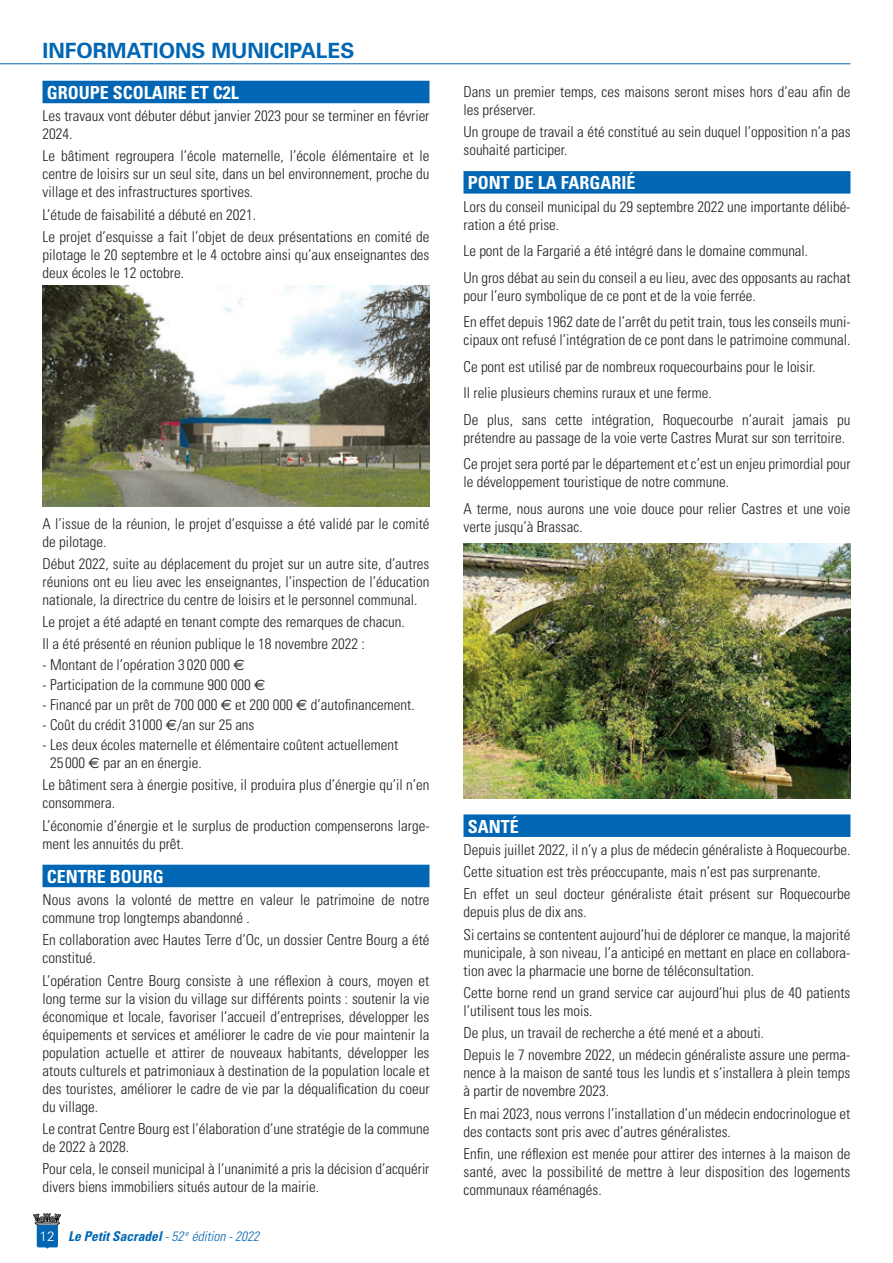
<style>
.page{position:relative;width:893px;height:1263px;background:#fff}
.page>*{position:absolute;margin:0;border:0;box-sizing:border-box;transform-origin:0 0}
.t1{font:700 21px "Univers";color:#0166b3}
.t2{font:700 condensed 18px "Univers";color:#fff}
.t3{font:300 condensed 15px/18px "Univers";color:#231f20}
.t4{font:italic 700 condensed 13.5px "Univers";color:#0166b3}
.t5{font:300 13.5px "Univers";color:#fff}
.s1{font-family:"Euro Sans";font-weight:400;font-stretch:normal}
.s2{font-weight:300}
</style>
<div class="page">
<svg style="left:33px;top:1213px;width:28px;height:36px"></svg>
<hr style="left:0;top:63px;width:850px;height:1px;background:#0166b3">
<div style="left:43px;top:81px;width:386px;height:22px;background:#0166b3"></div>
<div style="left:43px;top:865px;width:386px;height:22px;background:#0166b3"></div>
<img style="left:43px;top:285px;width:386px;height:221px">
<div style="left:463px;top:171px;width:387px;height:23px;background:#0166b3"></div>
<div style="left:463px;top:814px;width:387px;height:23px;background:#0166b3"></div>
<img style="left:463px;top:543px;width:387px;height:255px">
<h1 class="t1" style="left:43px;top:37px;width:313px">INFORMATIONS MUNICIPALES</h1>
<p class="t2" style="left:47px;top:82px;width:194px">GROUPE SCOLAIRE ET C2L</p>
<p class="t3" style="left:43px;top:107px;width:388px">Les travaux vont débuter début janvier 2023 pour se terminer en février<br>2024.</p>
<p class="t3" style="left:43px;top:147px;width:388px;text-align:justify">Le bâtiment regroupera l’école maternelle, l’école élémentaire et le centre de loisirs sur un seul site, dans un bel environnement, proche du village et des infrastructures sportives.</p>
<p class="t3" style="left:43px;top:203px;width:388px;line-height:22.2px">L’étude de faisabilité a débuté en 2021.<br>Le projet d’esquisse a fait l’objet de deux présentations en comité de</p>
<p class="t3" style="left:43px;top:245px;width:388px">pilotage le 20 septembre et le 4 octobre ainsi qu’aux enseignantes des deux écoles le 12 octobre.</p>
<p class="t3" style="left:43px;top:514px;width:388px">A l’issue de la réunion, le projet d’esquisse a été validé par le comité de pilotage.</p>
<p class="t3" style="left:43px;top:554px;width:388px;text-align:justify">Début 2022, suite au déplacement du projet sur un autre site, d’autres réunions ont eu lieu avec les enseignantes, l’inspection de l’éducation nationale, la directrice du centre de loisirs et le personnel communal.</p>
<p class="t3" style="left:43px;top:610px;width:364px;line-height:22.2px">Le projet a été adapté en tenant compte des remarques de chacun.<br>Il a été présenté en réunion publique le 18 novembre 2022 :</p>
<p class="t3" style="left:43px;top:655px;width:204px">- Montant de l’opération 3 020 000 <span class="s1">E</span></p>
<p class="t3" style="left:43px;top:675px;width:224px">- Participation de la commune 900 000 <span class="s1">E</span></p>
<p class="t3" style="left:43px;top:695px;width:374px">- Financé par un prêt de 700 000 <span class="s1">E</span> et 200 000 <span class="s1">E</span> d’autofinancement.</p>
<p class="t3" style="left:43px;top:715px;width:213px">- Coût du crédit 31000 <span class="s1">E</span>/an sur 25 ans</p>
<p class="t3" style="left:50px;top:735px;width:350px;text-indent:-7px">- Les deux écoles maternelle et élémentaire coûtent actuellement<br>25 000 <span class="s1">E</span> par an en énergie.</p>
<p class="t3" style="left:43px;top:776px;width:388px">Le bâtiment sera à énergie positive, il produira plus d’énergie qu’il n’en consommera.</p>
<p class="t3" style="left:43px;top:816px;width:388px">L’économie d’énergie et le surplus de production compenserons large&shy;ment les annuités du prêt.</p>
<p class="t2" style="left:47px;top:865px;width:119px">CENTRE BOURG</p>
<p class="t3" style="left:43px;top:891px;width:388px">Nous avons la volonté de mettre en valeur le patrimoine de notre commune trop longtemps abandonné .</p>
<p class="t3" style="left:43px;top:931px;width:388px">En collaboration avec Hautes Terre d’Oc, un dossier Centre Bourg a été constitué.</p>
<p class="t3" style="left:43px;top:971px;width:388px;text-align:justify">L’opération Centre Bourg consiste à une réflexion à cours, moyen et long terme sur la vision du village sur différents points : soutenir la vie économique et locale, favoriser l’accueil d’entreprises, développer les équipements et services et améliorer le cadre de vie pour maintenir la population actuelle et attirer de nouveaux habitants, développer les atouts culturels et patrimoniaux à destination de la population locale et des touristes, améliorer le cadre de vie par la déqualification du coeur du village.</p>
<p class="t3" style="left:43px;top:1119px;width:388px">Le contrat Centre Bourg est l’élaboration d’une stratégie de la commune de 2022 à 2028.</p>
<p class="t3" style="left:43px;top:1160px;width:388px">Pour cela, le conseil municipal à l’unanimité a pris la décision d’acquérir divers biens immobiliers situés autour de la mairie.</p>
<p class="t5" style="left:40px;top:1228px;width:17px">12</p>
<p class="t4" style="left:68px;top:1227px;width:193px">Le Petit Sacradel <span class="s2">- 52</span> <sup>e</sup> <span class="s2">édition - 2022</span></p>
<p class="t3" style="left:463px;top:82px;width:388px">Dans un premier temps, ces maisons seront mises hors d’eau afin de les préserver.</p>
<p class="t3" style="left:463px;top:122px;width:388px">Un groupe de travail a été constitué au sein duquel l’opposition n’a pas souhaité participer.</p>
<p class="t2" style="left:468px;top:172px;width:169px">PONT DE LA FARGARIÉ</p>
<p class="t3" style="left:463px;top:197px;width:388px">Lors du conseil municipal du 29 septembre 2022 une importante délibé&shy;ration a été prise.</p>
<p class="t3" style="left:463px;top:237px;width:388px;line-height:26.5px">Le pont de la Fargarié a été intégré dans le domaine communal.<br>Un gros débat au sein du conseil a eu lieu, avec des opposants au rachat</p>
<p class="t3" style="left:463px;top:282px;width:388px;line-height:26.5px">pour l’euro symbolique de ce pont et de la voie ferrée.<br>En effet depuis 1962 date de l’arrêt du petit train, tous les conseils muni-</p>
<p class="t3" style="left:463px;top:326px;width:388px;line-height:26.5px">cipaux ont refusé l’intégration de ce pont dans le patrimoine communal.<br>Ce pont est utilisé par de nombreux roquecourbains pour le loisir.<br>Il relie plusieurs chemins ruraux et une ferme.<br>De plus, sans cette intégration, Roquecourbe n’aurait jamais pu</p>
<p class="t3" style="left:463px;top:424px;width:388px;line-height:26.5px">prétendre au passage de la voie verte Castres Murat sur son territoire.<br>Ce projet sera porté par le département et c’est un enjeu primordial pour</p>
<p class="t3" style="left:463px;top:468px;width:388px;line-height:26.5px">le développement touristique de notre commune.<br>A terme, nous aurons une voie douce pour relier Castres et une voie</p>
<p class="t3" style="left:463px;top:517px;width:121px">verte jusqu’à Brassac.</p>
<p class="t2" style="left:468px;top:815px;width:53px">SANTÉ</p>
<p class="t3" style="left:463px;top:838px;width:388px;line-height:22.2px">Depuis juillet 2022, il n’y a plus de médecin généraliste à Roquecourbe.<br>Cette situation est très préoccupante, mais n’est pas surprenante.<br>En effet un seul docteur généraliste était présent sur Roquecourbe</p>
<p class="t3" style="left:463px;top:901px;width:388px;line-height:22.2px">depuis plus de dix ans.<br>Si certains se contentent aujourd’hui de déplorer ce manque, la majorité</p>
<p class="t3" style="left:463px;top:943px;width:388px">municipale, à son niveau, l’a anticipé en mettant en place en collabora&shy;tion avec la pharmacie une borne de téléconsultation.</p>
<p class="t3" style="left:463px;top:983px;width:388px">Cette borne rend un grand service car aujourd’hui plus de 40 patients l’utilisent tous les mois.</p>
<p class="t3" style="left:463px;top:1021px;width:388px;line-height:22.2px">De plus, un travail de recherche a été mené et a abouti.<br>Depuis le 7 novembre 2022, un médecin généraliste assure une perma-</p>
<p class="t3" style="left:463px;top:1064px;width:388px">nence à la maison de santé tous les lundis et s’installera à plein temps à partir de novembre 2023.</p>
<p class="t3" style="left:463px;top:1104px;width:388px">En mai 2023, nous verrons l’installation d’un médecin endocrinologue et des contacts sont pris avec d’autres généralistes.</p>
<p class="t3" style="left:463px;top:1144px;width:388px;text-align:justify">Enfin, une réflexion est menée pour attirer des internes à la maison de santé, avec la possibilité de mettre à leur disposition des logements communaux réaménagés.</p>
</div>
